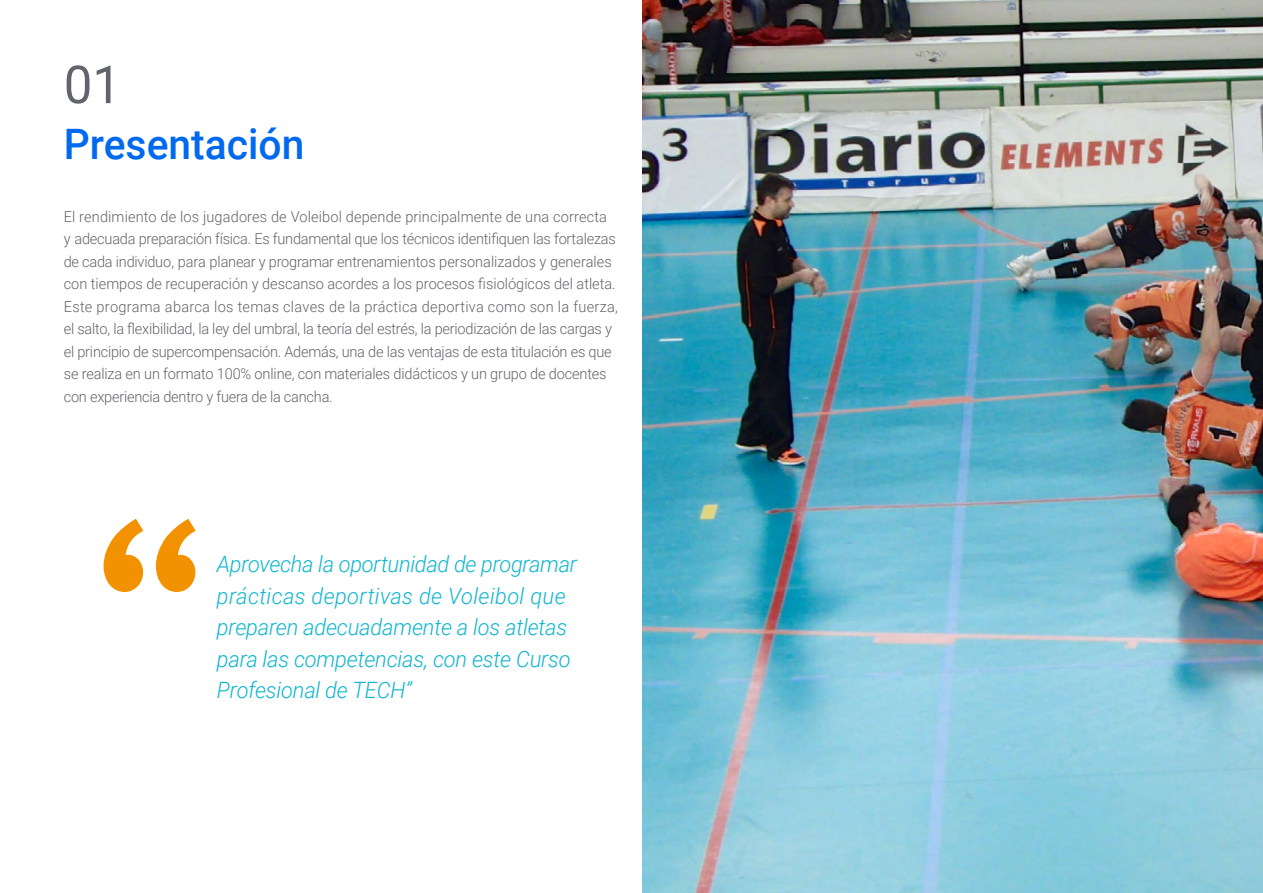
<style>
.page{position:relative;width:1263px;height:893px;background:#fff}
.page>*{position:absolute;margin:0;border:0;box-sizing:border-box;transform-origin:0 0}
.t1{font:52.5px "Roboto";color:#61646a}
.t2{font:500 42px "Roboto";color:#0169ee}
.t3{font:italic 300 22.5px/31.5px "Roboto";letter-spacing:-.01em;color:#0fb6cf}
.t4{font:300 15px/22.5px "Roboto";letter-spacing:-.01em;color:#61646a}
</style>
<div class="page">
<img style="left:642px;top:0;width:621px;height:893px">
<svg style="left:104px;top:519px;width:92px;height:73px"></svg>
<h1 class="t1" style="left:64px;top:48px;width:59px">01</h1>
<h2 class="t2" style="left:64px;top:115px;width:242px">Presentación</h2>
<p class="t4" style="left:64px;top:204px;width:556px">El rendimiento de los jugadores de Voleibol depende principalmente de una correcta<br>y adecuada preparación física. Es fundamental que los técnicos identifiquen las fortalezas de cada individuo, para planear y programar entrenamientos personalizados y generales con tiempos de recuperación y descanso acordes a los procesos fisiológicos del atleta.<br>Este programa abarca los temas claves de la práctica deportiva como son la fuerza, el salto, la flexibilidad, la ley del umbral, la teoría del estrés, la periodización de las cargas y el principio de supercompensación. Además, una de las ventajas de esta titulación es que se realiza en un formato 100% online, con materiales didácticos y un grupo de docentes con experiencia dentro y fuera de la cancha.</p>
<h3 class="t3" style="left:217px;top:548px;width:362px">Aprovecha la oportunidad de programar prácticas deportivas de Voleibol que preparen adecuadamente a los atletas para las competencias, con este Curso Profesional de TECH”</h3>
</div>
